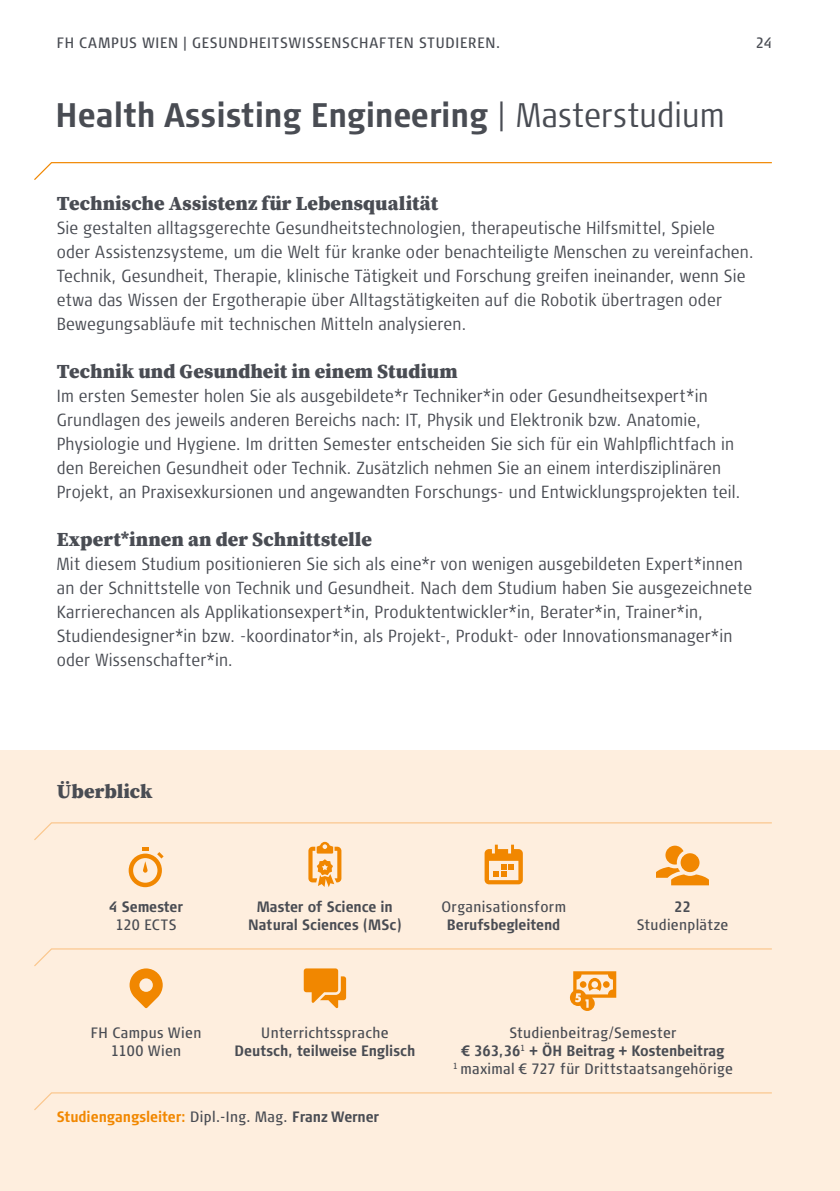
<style>
.page{position:relative;width:840px;height:1191px;background:#fff}
.page>*{position:absolute;margin:0;border:0;box-sizing:border-box;transform-origin:0 0}
.t1{font:700 condensed 34px "Signa OT";letter-spacing:.01em;color:#494c53}
.t2{font:900 20px "Source Serif Pro";letter-spacing:.005em;color:#494c53}
.t3{font:300 condensed 17.6px/24px "Signa OT";letter-spacing:.01em;color:#494c53}
.t4{font:condensed 15px/18px "Signa OT";letter-spacing:.025em;color:#494c53;text-align:center}
.t5{font:700 condensed 15px/18px "Signa OT";letter-spacing:.005em;color:#494c53;text-align:center}
.t6{font:condensed 15px "Signa OT";letter-spacing:.055em;color:#494c53}
.t7{font:700 condensed 15px "Signa OT";letter-spacing:-.005em;color:#f18700}
.s1{font-weight:300}
.s2{font-weight:400;color:#494c53}
.s3{color:#494c53}
.s4{font-weight:700}
</style>
<div class="page">
<div style="left:0;top:750px;width:839px;height:441px;background:#feeede"></div>
<svg style="left:34px;top:1092px;width:738px;height:18px"></svg>
<svg style="left:34px;top:822px;width:738px;height:65px"></svg>
<svg style="left:34px;top:948px;width:738px;height:63px"></svg>
<svg style="left:34px;top:162px;width:738px;height:18px"></svg>
<p class="t6" style="left:57px;top:34px;width:445px">FH CAMPUS WIEN | GESUNDHEITSWISSENSCHAFTEN STUDIEREN.</p>
<p class="t4" style="left:755px;top:34px;width:17px">24</p>
<h1 class="t1" style="left:55px;top:95px;width:670px">Health Assisting Engineering <span class="s1">| Masterstudium</span></h1>
<p class="t2" style="left:57px;top:192px;width:383px">Technische Assistenz für Lebensqualität</p>
<p class="t3" style="left:57px;top:216px;width:698px">Sie gestalten alltagsgerechte Gesundheitstechnologien, therapeutische Hilfsmittel, Spiele<br>oder Assistenzsysteme, um die Welt für kranke oder benachteiligte Menschen zu vereinfachen.<br>Technik, Gesundheit, Therapie, klinische Tätigkeit und Forschung greifen ineinander, wenn Sie etwa das Wissen der Ergotherapie über Alltagstätigkeiten auf die Robotik übertragen oder Bewegungsabläufe mit technischen Mitteln analysieren.</p>
<p class="t2" style="left:57px;top:360px;width:402px">Technik und Gesundheit in einem Studium</p>
<p class="t3" style="left:57px;top:384px;width:685px">Im ersten Semester holen Sie als ausgebildete*r Techniker*in oder Gesundheitsexpert*in Grundlagen des jeweils anderen Bereichs nach: IT, Physik und Elektronik bzw. Anatomie, Physiologie und Hygiene. Im dritten Semester entscheiden Sie sich für ein Wahlpflichtfach in den Bereichen Gesundheit oder Technik. Zusätzlich nehmen Sie an einem interdisziplinären Projekt, an Praxisexkursionen und angewandten Forschungs- und Entwicklungsprojekten teil.</p>
<p class="t2" style="left:57px;top:528px;width:316px">Expert*innen an der Schnittstelle</p>
<p class="t3" style="left:57px;top:552px;width:696px">Mit diesem Studium positionieren Sie sich als eine*r von wenigen ausgebildeten Expert*innen an der Schnittstelle von Technik und Gesundheit. Nach dem Studium haben Sie ausgezeichnete Karrierechancen als Applikationsexpert*in, Produktentwickler*in, Berater*in, Trainer*in, Studiendesigner*in bzw. -koordinator*in, als Projekt-, Produkt- oder Innovationsmanager*in oder Wissenschafter*in.</p>
<p class="t2" style="left:57px;top:780px;width:97px">Überblick</p>
<p class="t5" style="left:109px;top:898px;width:75px">4 Semester</p>
<p class="t4" style="left:116px;top:916px;width:62px">120 ECTS</p>
<p class="t5" style="left:248px;top:898px;width:155px">Master of Science in<br>Natural Sciences (MSc)</p>
<p class="t4" style="left:441px;top:898px;width:126px">Organisationsform</p>
<p class="t5" style="left:446px;top:916px;width:115px">Berufsbegleitend</p>
<p class="t5" style="left:673px;top:898px;width:18px">22</p>
<p class="t4" style="left:636px;top:916px;width:93px">Studienplätze</p>
<p class="t4" style="left:91px;top:1023px;width:112px">FH Campus Wien<br>1100 Wien</p>
<p class="t4" style="left:261px;top:1023px;width:129px">Unterrichtssprache</p>
<p class="t5" style="left:234px;top:1041px;width:182px">Deutsch, teilweise Englisch</p>
<p class="t7" style="left:57px;top:1108px;width:323px">Studiengangsleiter: <span class="s2">Dipl.-Ing. Mag.</span> <span class="s3">Franz Werner</span></p>
<p class="t4" style="left:453px;top:1023px;width:281px">Studienbeitrag/Semester<br><span class="s4">€ 363,36</span><sup>1</sup> <span class="s4">+ ÖH Beitrag + Kostenbeitrag<br></span><sup>1</sup> maximal € 727 für Drittstaatsangehörige</p>
</div>
